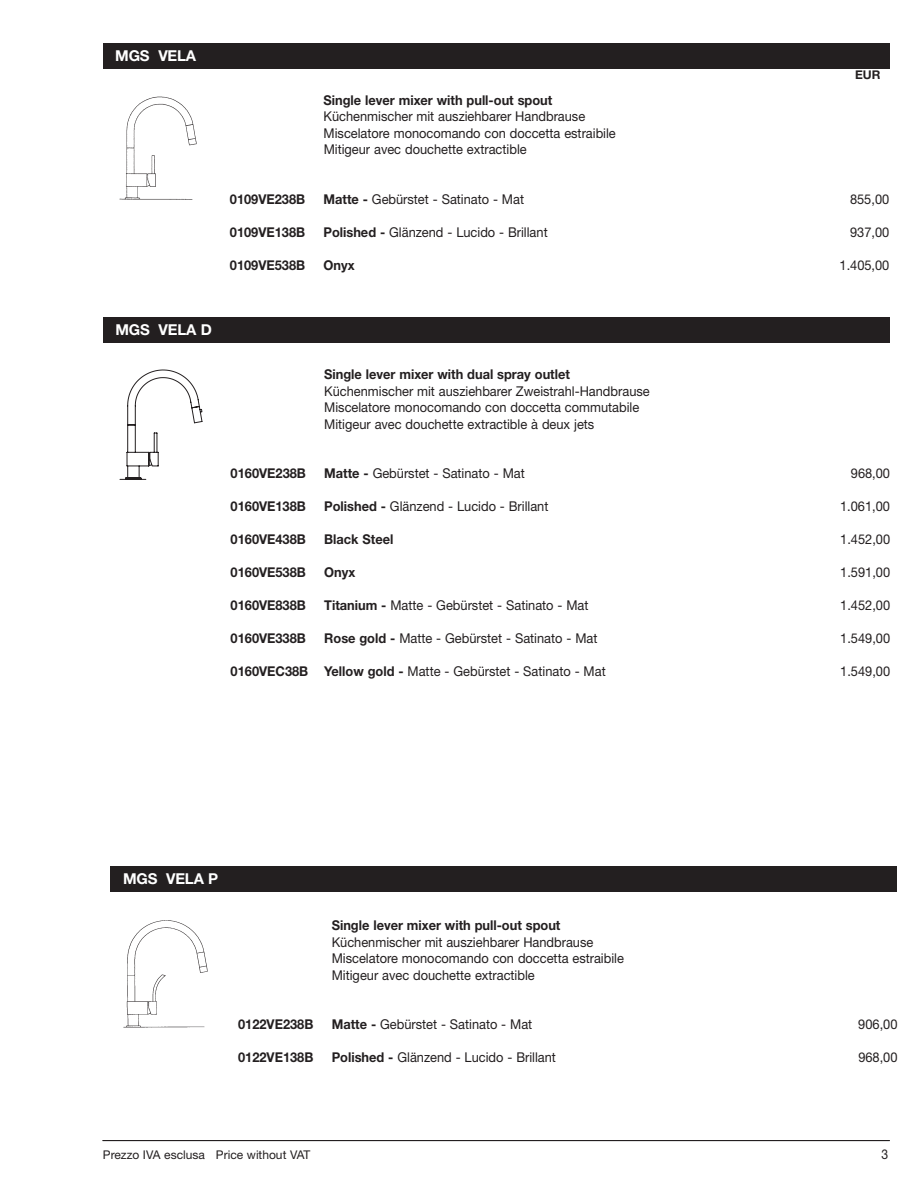
<style>
.page{position:relative;width:920px;height:1184px;background:#fff}
.page>*{position:absolute;margin:0;border:0;box-sizing:border-box;transform-origin:0 0}
.t1{font:700 15px "Helvetica Neue";letter-spacing:-.01em;color:#fff}
.t2{font:13.5px/16.5px "Helvetica Neue";color:#231f20;scale:.95 1}
.t3{font:700 13.5px "Helvetica Neue";color:#231f20;scale:.95 1}
.t4{font:13.5px "Helvetica Neue";color:#231f20;scale:.9 1}
.t5{font:12px "Helvetica Neue";color:#231f20}
.t6{font:700 12px "Helvetica Neue";color:#231f20}
.s1{font-weight:700}
</style>
<div class="page">
<hr style="left:103px;top:1139px;width:786px;height:1px;background:#231f20">
<div style="left:103px;top:43px;width:786px;height:26px;background:#231f20"></div>
<img style="left:119px;top:96px;width:78px;height:104px">
<div style="left:103px;top:317px;width:786px;height:26px;background:#231f20"></div>
<svg style="left:120px;top:369px;width:82px;height:110px"></svg>
<div style="left:111px;top:866px;width:786px;height:25px;background:#231f20"></div>
<img style="left:123px;top:920px;width:85px;height:108px">
<p class="t1" style="left:115px;top:50px;width:82px">MGS VELA</p>
<p class="t3" style="left:323px;top:95px;width:242px">Single lever mixer with pull-out spout</p>
<p class="t2" style="left:323px;top:109px;width:309px">Küchenmischer mit ausziehbarer Handbrause<br>Miscelatore monocomando con doccetta estraibile<br>Mitigeur avec douchette extractible</p>
<p class="t6" style="left:855px;top:70px;width:27px">EUR</p>
<p class="t3" style="left:230px;top:194px;width:81px">0109VE238B</p>
<p class="t2" style="left:323px;top:192px;width:212px"><span class="s1">Matte -</span> Gebürstet - Satinato - Mat</p>
<p class="t2" style="left:850px;top:192px;width:43px">855,00</p>
<p class="t3" style="left:230px;top:227px;width:81px">0109VE138B</p>
<p class="t2" style="left:323px;top:225px;width:237px"><span class="s1">Polished -</span> Glänzend - Lucido - Brillant</p>
<p class="t2" style="left:850px;top:225px;width:43px">937,00</p>
<p class="t3" style="left:230px;top:260px;width:81px">0109VE538B</p>
<p class="t3" style="left:323px;top:260px;width:34px">Onyx</p>
<p class="t2" style="left:839px;top:258px;width:54px">1.405,00</p>
<p class="t1" style="left:115px;top:324px;width:98px">MGS VELA D</p>
<p class="t3" style="left:324px;top:369px;width:260px">Single lever mixer with dual spray outlet</p>
<p class="t2" style="left:324px;top:384px;width:344px">Küchenmischer mit ausziehbarer Zweistrahl-Handbrause<br>Miscelatore monocomando con doccetta commutabile<br>Mitigeur avec douchette extractible à deux jets</p>
<p class="t3" style="left:230px;top:468px;width:81px">0160VE238B</p>
<p class="t2" style="left:324px;top:466px;width:212px"><span class="s1">Matte -</span> Gebürstet - Satinato - Mat</p>
<p class="t2" style="left:850px;top:466px;width:43px">968,00</p>
<p class="t3" style="left:230px;top:501px;width:81px">0160VE138B</p>
<p class="t2" style="left:324px;top:499px;width:237px"><span class="s1">Polished -</span> Glänzend - Lucido - Brillant</p>
<p class="t2" style="left:840px;top:499px;width:54px">1.061,00</p>
<p class="t3" style="left:230px;top:534px;width:81px">0160VE438B</p>
<p class="t3" style="left:324px;top:534px;width:74px">Black Steel</p>
<p class="t2" style="left:840px;top:532px;width:54px">1.452,00</p>
<p class="t3" style="left:230px;top:567px;width:81px">0160VE538B</p>
<p class="t3" style="left:324px;top:567px;width:34px">Onyx</p>
<p class="t2" style="left:840px;top:565px;width:54px">1.591,00</p>
<p class="t3" style="left:230px;top:600px;width:81px">0160VE838B</p>
<p class="t2" style="left:324px;top:598px;width:280px"><span class="s1">Titanium -</span> Matte - Gebürstet - Satinato - Mat</p>
<p class="t2" style="left:840px;top:598px;width:54px">1.452,00</p>
<p class="t3" style="left:230px;top:633px;width:81px">0160VE338B</p>
<p class="t2" style="left:324px;top:631px;width:289px"><span class="s1">Rose gold -</span> Matte - Gebürstet - Satinato - Mat</p>
<p class="t2" style="left:840px;top:631px;width:54px">1.549,00</p>
<p class="t2" style="left:230px;top:664px;width:396px"><span class="s1">0160VEC38B Yellow gold -</span> Matte - Gebürstet - Satinato - Mat</p>
<p class="t2" style="left:840px;top:664px;width:54px">1.549,00</p>
<p class="t1" style="left:123px;top:873px;width:97px">MGS VELA P</p>
<p class="t3" style="left:332px;top:920px;width:242px">Single lever mixer with pull-out spout</p>
<p class="t2" style="left:332px;top:934px;width:309px">Küchenmischer mit ausziehbarer Handbrause<br>Miscelatore monocomando con doccetta estraibile<br>Mitigeur avec douchette extractible</p>
<p class="t3" style="left:238px;top:1019px;width:81px">0122VE238B</p>
<p class="t2" style="left:332px;top:1017px;width:212px"><span class="s1">Matte -</span> Gebürstet - Satinato - Mat</p>
<p class="t2" style="left:858px;top:1017px;width:43px">906,00</p>
<p class="t3" style="left:238px;top:1052px;width:81px">0122VE138B</p>
<p class="t2" style="left:332px;top:1050px;width:237px"><span class="s1">Polished -</span> Glänzend - Lucido - Brillant</p>
<p class="t2" style="left:858px;top:1050px;width:43px">968,00</p>
<p class="t5" style="left:103px;top:1150px;width:209px">Prezzo IVA esclusa Price without VAT</p>
<p class="t4" style="left:881px;top:1149px;width:9px">3</p>
</div>
